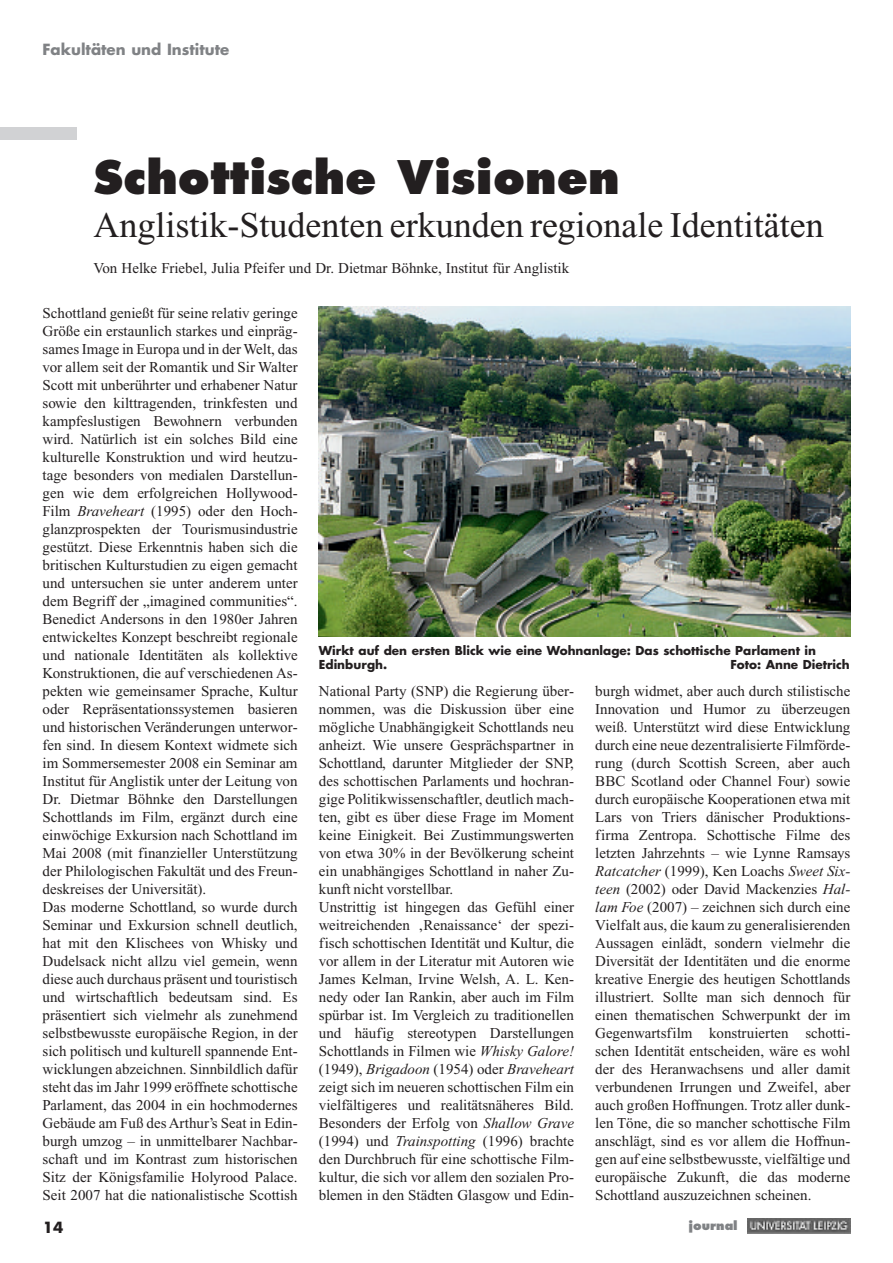
<style>
.page{position:relative;width:893px;height:1263px;background:#fff}
.page>*{position:absolute;margin:0;border:0;box-sizing:border-box;transform-origin:0 0}
.t1{font:45px "Futura Extra Bold OV SAPEBC";color:#231f20}
.t2{font:36px "Times New Roman PS OV TAPEBC";color:#231f20}
.t3{font:15px/18px "Times New Roman PS OV TAPEBC";color:#231f20;text-align:justify}
.t4{font:15px "Times New Roman PS Italic OV VAPEBC";color:#231f20}
.t5{font:15px "Futura Bold OV WAPEBC";color:#808285}
.t6{font:15px "Futura Bold OV WAPEBC";color:#231f20}
.t7{font:12px/14.4px "Futura Bold OV WAPEBC";color:#231f20}
.t8{font:12px "Futura Extra Bold OV SAPEBC";color:#808285}
.s1{font-family:"Times New Roman PS Italic OV VAPEBC"}
.s2{font-family:"Times New Roman PS OV TAPEBC"}
</style>
<div class="page">
<div style="left:747px;top:1218px;width:103px;height:16px;background:#808080"></div>
<img style="left:747px;top:1218px;width:103px;height:15px">
<div style="left:0;top:128px;width:77px;height:12px;background:#d1d2d4"></div>
<img style="left:319px;top:307px;width:531px;height:330px">
<p class="t5" style="left:43px;top:41px;width:188px">Fakultäten und Institute</p>
<h1 class="t1" style="left:94px;top:152px;width:528px">Schottische Visionen</h1>
<h2 class="t2" style="left:94px;top:204px;width:732px">Anglistik-Studenten erkunden regionale Identitäten</h2>
<p class="t3" style="left:94px;top:259px;width:477px">Von Helke Friebel, Julia Pfeifer und Dr. Dietmar Böhnke, Institut für Anglistik</p>
<p class="t3" style="left:43px;top:304px;width:257px;text-align:left">Schottland genießt für seine relativ geringe Größe ein erstaunlich starkes und einpräg&shy;sames Image in Europa und in derWelt, das vor allem seit der Romantik und Sir Walter Scott mit unberührter und erhabener Natur sowie den kilttragenden, trinkfesten und kampfeslustigen Bewohnern verbunden wird. Natürlich ist ein solches Bild eine kulturelle Konstruktion und wird heutzu&shy;tage besonders von medialen Darstellun&shy;gen wie dem erfolgreichen Hollywood-Film <span class="s1">Braveheart</span> (1995) oder den Hoch&shy;glanzprospekten der Tourismusindustrie gestützt. Diese Erkenntnis haben sich die britischen Kulturstudien zu eigen gemacht und untersuchen sie unter anderem unter dem Begriff der „imagined communities“.<br>Benedict Andersons in den 1980er Jahren entwickeltes Konzept beschreibt regionale und nationale Identitäten als kollektive Konstruktionen, die auf verschiedenen As&shy;pekten wie gemeinsamer Sprache, Kultur oder Repräsentationssystemen basieren und historischen Veränderungen unterwor&shy;fen sind. In diesem Kontext widmete sich im Sommersemester 2008 ein Seminar am Institut für Anglistik unter der Leitung von Dr. Dietmar Böhnke den Darstellungen Schottlands im Film, ergänzt durch eine einwöchige Exkursion nach Schottland im Mai 2008 (mit finanzieller Unterstützung der Philologischen Fakultät und des Freun&shy;deskreises der Universität).<br>Das moderne Schottland, so wurde durch Seminar und Exkursion schnell deutlich, hat mit den Klischees von Whisky und Dudelsack nicht allzu viel gemein, wenn diese auch durchaus präsent und touristisch und wirtschaftlich bedeutsam sind. Es präsentiert sich vielmehr als zunehmend selbstbewusste europäische Region, in der sich politisch und kulturell spannende Ent&shy;wicklungen abzeichnen. Sinnbildlich dafür steht das im Jahr 1999 eröffnete schottische Parlament, das 2004 in ein hochmodernes Gebäude am Fuß des Arthur’s Seat in Edin&shy;burgh umzog – in unmittelbarer Nachbar&shy;schaft und im Kontrast zum historischen Sitz der Königsfamilie Holyrood Palace.<br>Seit 2007 hat die nationalistische Scottish</p>
<p class="t7" style="left:319px;top:644px;width:499px">Wirkt auf den ersten Blick wie eine Wohnanlage: Das schottische Parlament in<br>Edinburgh.</p>
<p class="t7" style="left:730px;top:658px;width:121px">Foto: Anne Dietrich</p>
<p class="t3" style="left:319px;top:682px;width:257px;text-align:left">National Party (SNP) die Regierung über&shy;nommen, was die Diskussion über eine mögliche Unabhängigkeit Schottlands neu anheizt. Wie unsere Gesprächspartner in Schottland, darunter Mitglieder der SNP, des schottischen Parlaments und hochran&shy;gige Politikwissenschaftler, deutlich mach&shy;ten, gibt es über diese Frage im Moment keine Einigkeit. Bei Zustimmungswerten von etwa 30% in der Bevölkerung scheint ein unabhängiges Schottland in naher Zu&shy;kunft nicht vorstellbar.<br>Unstrittig ist hingegen das Gefühl einer weitreichenden ‚Renaissance‘ der spezi&shy;fisch schottischen Identität und Kultur, die vor allem in der Literatur mit Autoren wie James Kelman, Irvine Welsh, A. L. Ken&shy;nedy oder Ian Rankin, aber auch im Film spürbar ist. Im Vergleich zu traditionellen und häufig stereotypen Darstellungen Schottlands in Filmen wie <span class="s1">Whisky Galore!</span></p>
<p class="t4" style="left:319px;top:1060px;width:257px"><span class="s2">(1949),</span> Brigadoon <span class="s2">(1954) oder</span> Braveheart</p>
<p class="t3" style="left:319px;top:1078px;width:257px">zeigt sich im neueren schottischen Film ein vielfältigeres und realitätsnäheres Bild.<br>Besonders der Erfolg von <span class="s1">Shallow Grave </span>(1994) und <span class="s1">Trainspotting</span> (1996) brachte den Durchbruch für eine schottische Film&shy;kultur, die sich vor allem den sozialen Pro&shy;blemen in den Städten Glasgow und Edin-</p>
<p class="t3" style="left:595px;top:682px;width:257px">burgh widmet, aber auch durch stilistische Innovation und Humor zu überzeugen weiß. Unterstützt wird diese Entwicklung durch eine neue dezentralisierte Filmförde&shy;rung (durch Scottish Screen, aber auch BBC Scotland oder Channel Four) sowie durch europäische Kooperationen etwa mit Lars von Triers dänischer Produktions&shy;firma Zentropa. Schottische Filme des letzten Jahrzehnts – wie Lynne Ramsays</p>
<p class="t4" style="left:595px;top:862px;width:257px">Ratcatcher <span class="s2">(1999), Ken Loachs</span> Sweet Six-</p>
<p class="t3" style="left:595px;top:880px;width:257px"><span class="s1">teen</span> (2002) oder David Mackenzies <span class="s1">Hal&shy;lam Foe</span> (2007) – zeichnen sich durch eine Vielfalt aus, die kaum zu generalisierenden Aussagen einlädt, sondern vielmehr die Diversität der Identitäten und die enorme kreative Energie des heutigen Schottlands illustriert. Sollte man sich dennoch für einen thematischen Schwerpunkt der im Gegenwartsfilm konstruierten schotti&shy;schen Identität entscheiden, wäre es wohl der des Heranwachsens und aller damit verbundenen Irrungen und Zweifel, aber auch großen Hoffnungen. Trotz aller dunk&shy;len Töne, die so mancher schottische Film anschlägt, sind es vor allem die Hoffnun&shy;gen auf eine selbstbewusste, vielfältige und europäische Zukunft, die das moderne Schottland auszuzeichnen scheinen.</p>
<p class="t6" style="left:43px;top:1219px;width:22px">14</p>
<p class="t8" style="left:689px;top:1219px;width:51px">journal</p>
</div>
